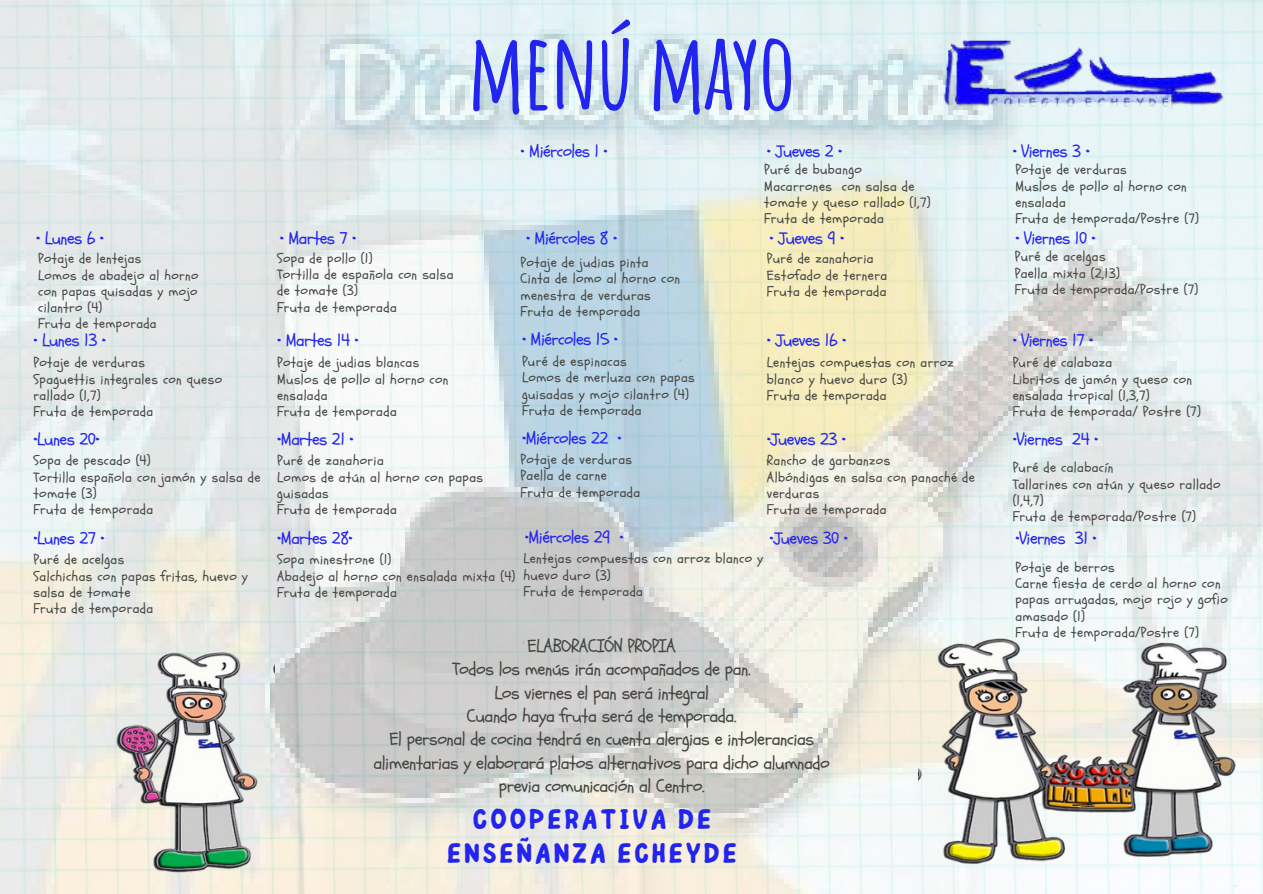
<style>
.page{position:relative;width:1263px;height:894px;background:#fff}
.page>*{position:absolute;margin:0;border:0;box-sizing:border-box;transform-origin:0 0}
.t1{font:700 105px "Amatic SC";letter-spacing:-.03em;color:#2224ef}
.t2{font:700 28.35px/33.6px "Childos Arabic";letter-spacing:.08em;color:#2224ef;text-align:center}
.t3{font:18.15px/23.4px "Schoolbell";letter-spacing:-.025em;color:#444440;text-align:center}
.t4{font:17.4px "Schoolbell";letter-spacing:-.03em;color:#2224ef}
.t5{font:13.8px/16.4px "Schoolbell";letter-spacing:.03em;color:#444440}
.t6{font:13.65px/16.2px "Schoolbell";letter-spacing:.03em;color:#444440;text-align:justify}
</style>
<div class="page">
<img style="left:0;top:1px;width:1263px;height:892px">
<img style="left:918px;top:606px;width:329px;height:282px">
<img style="left:108px;top:618px;width:167px;height:260px">
<img style="left:883px;top:0;width:380px;height:194px">
<h3 class="t4" style="left:36px;top:227px;width:69px">• Lunes 6 •</h3>
<h3 class="t6" style="left:38px;top:251px;width:105px">Potaje de lentejas</h3>
<h3 class="t6" style="left:38px;top:267px;width:162px">Lomos de abadejo al horno con papas quisadas y mojo cilantro (4)</h3>
<h3 class="t6" style="left:38px;top:316px;width:120px">Fruta de temporada</h3>
<p class="t4" style="left:34px;top:328px;width:74px">• Lunes 13 •</p>
<p class="t5" style="left:34px;top:354px;width:113px">Potaje de verduras</p>
<p class="t5" style="left:34px;top:371px;width:190px">Spaguettis integrales con queso rallado (1,7)</p>
<p class="t5" style="left:34px;top:404px;width:121px">Fruta de temporada</p>
<p class="t4" style="left:34px;top:427px;width:68px">•Lunes 20•</p>
<h1 class="t5" style="left:34px;top:452px;width:119px">Sopa de pescado (4)</h1>
<h3 class="t5" style="left:34px;top:469px;width:229px">Tortilla española con jamón y salsa de tomate (3)</h3>
<h3 class="t5" style="left:34px;top:501px;width:121px">Fruta de temporada</h3>
<h3 class="t1" style="left:467px;top:2px;width:330px">MENÚMAYO</h3>
<p class="t4" style="left:280px;top:227px;width:78px">• Martes 7 •</p>
<p class="t5" style="left:277px;top:250px;width:97px">Sopa de pollo (1)</p>
<p class="t5" style="left:277px;top:266px;width:178px">Tortilla de española con salsa de tomate (3)</p>
<p class="t5" style="left:277px;top:299px;width:121px">Fruta de temporada</p>
<p class="t4" style="left:277px;top:328px;width:83px">• Martes 14 •</p>
<p class="t5" style="left:277px;top:354px;width:144px">Potaje de judias blancas</p>
<p class="t5" style="left:277px;top:371px;width:173px">Muslos de pollo al horno con ensalada</p>
<p class="t5" style="left:277px;top:404px;width:121px">Fruta de temporada</p>
<p class="t4" style="left:277px;top:427px;width:78px">•Martes 21 •</p>
<p class="t5" style="left:277px;top:452px;width:108px">Puré de zanahoria</p>
<p class="t5" style="left:277px;top:469px;width:207px">Lomos de atún al horno con papas guisadas</p>
<p class="t5" style="left:277px;top:501px;width:121px">Fruta de temporada</p>
<h3 class="t4" style="left:521px;top:140px;width:89px">• Miércoles 1 •</h3>
<h3 class="t4" style="left:526px;top:227px;width:93px">• Miércoles 8 •</h3>
<p class="t5" style="left:521px;top:254px;width:129px">Potaje de judias pinta</p>
<p class="t5" style="left:521px;top:270px;width:161px">Cinta de lomo al horno con menestra de verduras</p>
<p class="t5" style="left:521px;top:303px;width:121px">Fruta de temporada</p>
<h3 class="t4" style="left:522px;top:327px;width:98px">• Miércoles 15 •</h3>
<h3 class="t5" style="left:522px;top:353px;width:106px">Puré de espinacas</h3>
<h3 class="t5" style="left:522px;top:370px;width:174px">Lomos de merluza con papas guisadas y mojo cilantro (4)</h3>
<h3 class="t5" style="left:522px;top:402px;width:121px">Fruta de temporada</h3>
<p class="t4" style="left:522px;top:426px;width:101px">•Miércoles 22 •</p>
<p class="t5" style="left:521px;top:451px;width:113px">Potaje de verduras</p>
<p class="t5" style="left:521px;top:467px;width:88px">Paella de carne</p>
<p class="t5" style="left:521px;top:484px;width:121px">Fruta de temporada</p>
<p class="t4" style="left:767px;top:140px;width:77px">• Jueves 2 •</p>
<p class="t5" style="left:764px;top:162px;width:99px">Puré de bubango</p>
<p class="t5" style="left:764px;top:178px;width:168px">Macarrones con salsa de tomate y queso rallado (1,7)</p>
<p class="t5" style="left:764px;top:211px;width:121px">Fruta de temporada</p>
<p class="t4" style="left:769px;top:227px;width:76px">• Jueves 9 •</p>
<p class="t5" style="left:767px;top:251px;width:108px">Puré de zanahoria</p>
<p class="t5" style="left:767px;top:267px;width:122px">Estofado de ternera</p>
<p class="t5" style="left:767px;top:284px;width:121px">Fruta de temporada</p>
<p class="t4" style="left:767px;top:328px;width:81px">• Jueves 16 •</p>
<p class="t5" style="left:767px;top:354px;width:188px">Lentejas compuestas con arroz blanco y huevo duro (3)</p>
<p class="t5" style="left:767px;top:387px;width:121px">Fruta de temporada</p>
<p class="t4" style="left:767px;top:427px;width:81px">•Jueves 23 •</p>
<h3 class="t5" style="left:767px;top:452px;width:125px">Rancho de garbanzos</h3>
<h3 class="t5" style="left:767px;top:469px;width:209px">Albóndigas en salsa con panaché de verduras</h3>
<h3 class="t5" style="left:767px;top:501px;width:121px">Fruta de temporada</h3>
<p class="t4" style="left:1013px;top:140px;width:79px">• Viernes 3 •</p>
<p class="t5" style="left:1015px;top:162px;width:113px">Potaje de verduras</p>
<p class="t5" style="left:1015px;top:178px;width:173px">Muslos de pollo al horno con ensalada</p>
<p class="t5" style="left:1015px;top:211px;width:185px">Fruta de temporada/Postre (7)</p>
<p class="t4" style="left:1015px;top:227px;width:82px">• Viernes 10 •</p>
<p class="t5" style="left:1015px;top:249px;width:92px">Puré de acelgas</p>
<p class="t5" style="left:1015px;top:265px;width:107px">Paella mixta (2,13)</p>
<p class="t5" style="left:1015px;top:282px;width:185px">Fruta de temporada/Postre (7)</p>
<p class="t4" style="left:1013px;top:328px;width:82px">• Viernes 17 •</p>
<p class="t5" style="left:1013px;top:354px;width:101px">Puré de calabaza</p>
<p class="t5" style="left:1013px;top:371px;width:181px">Libritos de jamón y queso con ensalada tropical (1,3,7)</p>
<p class="t5" style="left:1013px;top:404px;width:190px">Fruta de temporada/ Postre (7)</p>
<p class="t4" style="left:1013px;top:427px;width:87px">•Viernes 24 •</p>
<h3 class="t5" style="left:1013px;top:459px;width:102px">Puré de calabacín</h3>
<h3 class="t5" style="left:1013px;top:476px;width:209px">Tallarines con atún y queso rallado (1,4,7)</h3>
<p class="t5" style="left:1013px;top:509px;width:185px">Fruta de temporada/Postre (7)</p>
<p class="t4" style="left:34px;top:526px;width:73px">•Lunes 27 •</p>
<p class="t4" style="left:277px;top:526px;width:77px">•Martes 28•</p>
<p class="t4" style="left:525px;top:525px;width:101px">•Miércoles 29 •</p>
<p class="t4" style="left:770px;top:527px;width:80px">•Jueves 30 •</p>
<p class="t4" style="left:1015px;top:527px;width:83px">•Viernes 31 •</p>
<p class="t5" style="left:34px;top:551px;width:92px">Puré de acelgas</p>
<h3 class="t5" style="left:34px;top:568px;width:216px">Salchichas con papas fritas, huevo y salsa de tomate</h3>
<h3 class="t5" style="left:34px;top:600px;width:121px">Fruta de temporada</h3>
<h3 class="t5" style="left:277px;top:551px;width:116px">Sopa minestrone (1)</h3>
<h3 class="t5" style="left:277px;top:568px;width:240px">Abadejo al horno con ensalada mixta (4)</h3>
<h3 class="t5" style="left:277px;top:584px;width:121px">Fruta de temporada</h3>
<p class="t5" style="left:523px;top:550px;width:241px">Lentejas compuestas con arroz blanco y huevo duro (3)</p>
<p class="t5" style="left:523px;top:583px;width:121px">Fruta de temporada</p>
<p class="t3" style="left:373px;top:634px;width:458px">ELABORACIÓN PROPIA<br>Todos los menús irán acompañados de pan.<br>Los viernes el pan será integral<br>Cuando haya fruta será de temporada.<br>El personal de cocina tendrá en cuenta alergias e intolerancias alimentarias y elaborará platos alternativos para dicho alumnado previa comunicación al Centro.</p>
<p class="t2" style="left:447px;top:803px;width:292px">COOPERATIVA DE<br>ENSEÑANZA ECHEYDE</p>
<p class="t5" style="left:1015px;top:559px;width:101px">Potaje de berros</p>
<p class="t5" style="left:1015px;top:575px;width:214px">Carne fiesta de cerdo al horno con papas arrugadas, mojo rojo y gofio amasado (1)</p>
<p class="t5" style="left:1015px;top:624px;width:185px">Fruta de temporada/Postre (7)</p>
</div>
